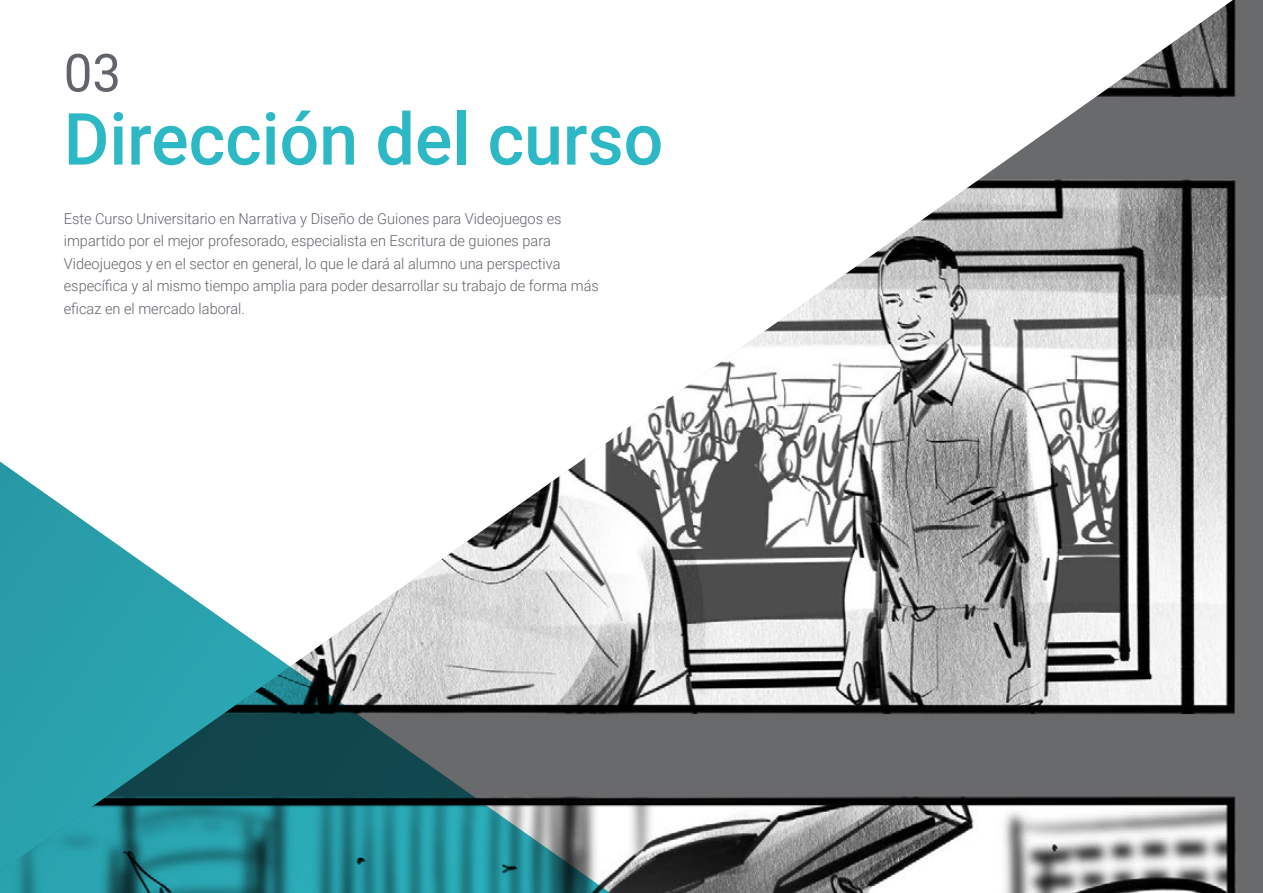
<style>
.page{position:relative;width:1263px;height:893px;background:#fff}
.page>*{position:absolute;margin:0;border:0;box-sizing:border-box;transform-origin:0 0}
.t1{font:500 72px "Roboto";color:#2db8c5}
.t2{font:52.5px "Roboto";color:#61646a}
.t3{font:300 15px/22.5px "Roboto";color:#61646a}
</style>
<div class="page">
<img style="left:604px;top:0;width:659px;height:893px">
<svg style="left:0;top:446px;width:640px;height:447px"></svg>
<h2 class="t2" style="left:64px;top:36px;width:59px">03</h2>
<h1 class="t1" style="left:64px;top:89px;width:601px">Dirección del curso</h1>
<p class="t3" style="left:64px;top:207px;width:537px">Este Curso Universitario en Narrativa y Diseño de Guiones para Videojuegos es impartido por el mejor profesorado, especialista en Escritura de guiones para Videojuegos y en el sector en general, lo que le dará al alumno una perspectiva específica y al mismo tiempo amplia para poder desarrollar su trabajo de forma más eficaz en el mercado laboral.</p>
</div>
